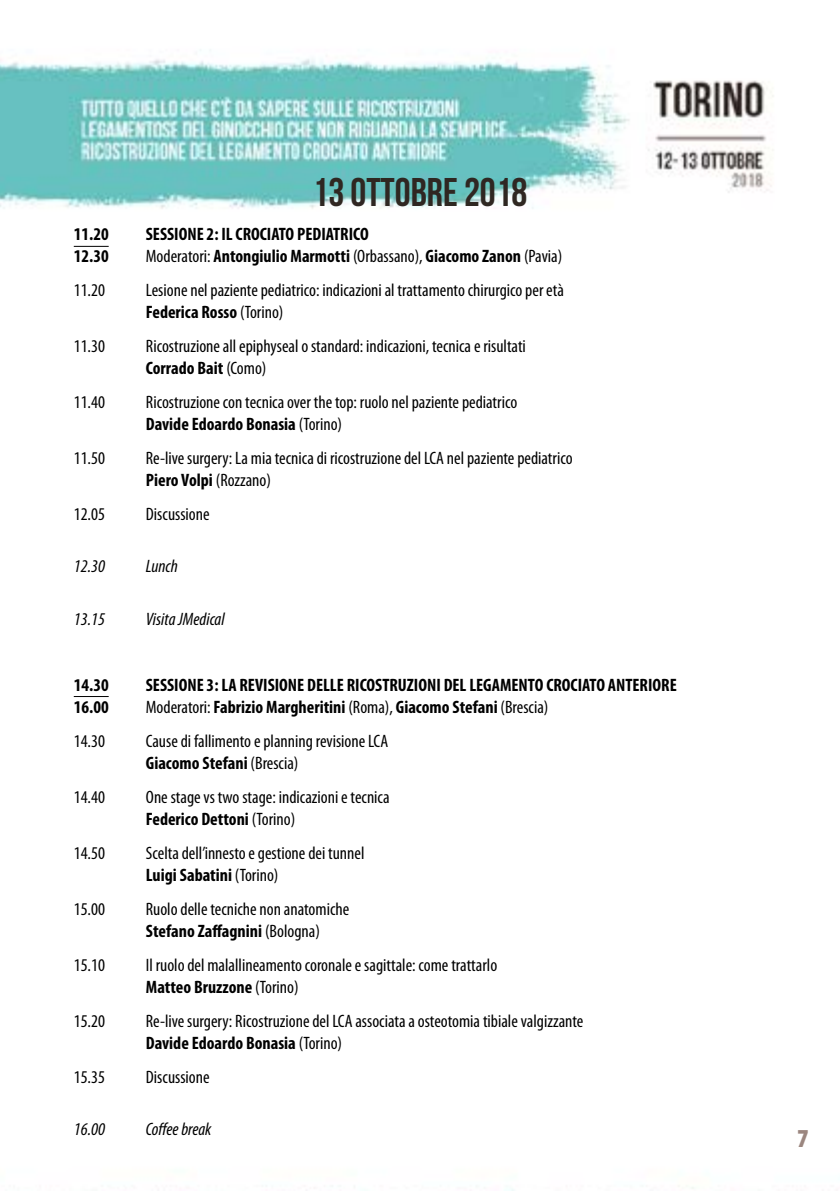
<style>
.page{position:relative;width:840px;height:1191px;background:#fff}
.page>*{position:absolute;margin:0;border:0;box-sizing:border-box;transform-origin:0 0}
.t1{font:40px "Bebas Neue";color:#2f2722}
.t2{font:900 condensed 26px "Myriad Pro";color:#9b867f}
.t3{font:condensed 18px/22px "Myriad Pro";color:#000}
.t4{font:700 condensed 18px "Myriad Pro";color:#000}
.t5{font:italic condensed 18px "Myriad Pro";color:#000}
.s1{font-weight:400}
.s2{font-weight:700}
</style>
<div class="page">
<img style="left:0;top:50px;width:773px;height:1141px">
<hr style="left:74px;top:246px;width:35px;height:1px;background:#000">
<hr style="left:74px;top:696px;width:35px;height:1px;background:#000">
<h1 class="t1" style="left:312px;top:170px;width:216px">13 OTTOBRE 2018</h1>
<p class="t4" style="left:74px;top:224px;width:36px">11.20</p>
<p class="t4" style="left:146px;top:224px;width:224px">SESSIONE 2: IL CROCIATO PEDIATRICO</p>
<p class="t4" style="left:74px;top:246px;width:36px">12.30</p>
<p class="t4" style="left:146px;top:246px;width:418px"><span class="s1">Moderatori:</span> Antongiulio Marmotti <span class="s1">(Orbassano),</span> Giacomo Zanon <span class="s1">(Pavia)</span></p>
<p class="t3" style="left:74px;top:280px;width:33px">11.20</p>
<p class="t3" style="left:146px;top:280px;width:419px">Lesione nel paziente pediatrico: indicazioni al trattamento chirurgico per età<br><span class="s2">Federica Rosso</span> (Torino)</p>
<p class="t3" style="left:74px;top:336px;width:33px">11.30</p>
<p class="t3" style="left:146px;top:336px;width:381px">Ricostruzione all epiphyseal o standard: indicazioni, tecnica e risultati<br><span class="s2">Corrado Bait</span> (Como)</p>
<p class="t3" style="left:74px;top:392px;width:33px">11.40</p>
<p class="t3" style="left:146px;top:392px;width:372px">Ricostruzione con tecnica over the top: ruolo nel paziente pediatrico<br><span class="s2">Davide Edoardo Bonasia</span> (Torino)</p>
<p class="t3" style="left:74px;top:448px;width:33px">11.50</p>
<p class="t3" style="left:146px;top:448px;width:428px">Re-live surgery: La mia tecnica di ricostruzione del LCA nel paziente pediatrico<br><span class="s2">Piero Volpi</span> (Rozzano)</p>
<p class="t3" style="left:74px;top:504px;width:33px">12.05</p>
<p class="t3" style="left:146px;top:504px;width:65px">Discussione</p>
<p class="t5" style="left:74px;top:557px;width:33px">12.30</p>
<p class="t5" style="left:146px;top:557px;width:33px">Lunch</p>
<p class="t5" style="left:74px;top:609px;width:33px">13.15</p>
<p class="t5" style="left:146px;top:609px;width:80px">Visita JMedical</p>
<p class="t4" style="left:74px;top:674px;width:36px">14.30</p>
<p class="t4" style="left:146px;top:674px;width:532px">SESSIONE 3: LA REVISIONE DELLE RICOSTRUZIONI DEL LEGAMENTO CROCIATO ANTERIORE</p>
<p class="t4" style="left:74px;top:696px;width:36px">16.00</p>
<p class="t4" style="left:146px;top:696px;width:404px"><span class="s1">Moderatori:</span> Fabrizio Margheritini <span class="s1">(Roma),</span> Giacomo Stefani <span class="s1">(Brescia)</span></p>
<p class="t3" style="left:74px;top:730px;width:33px">14.30</p>
<p class="t3" style="left:146px;top:730px;width:244px">Cause di fallimento e planning revisione LCA<br><span class="s2">Giacomo Stefani</span> (Brescia)</p>
<p class="t3" style="left:74px;top:786px;width:33px">14.40</p>
<p class="t3" style="left:146px;top:786px;width:245px">One stage vs two stage: indicazioni e tecnica<br><span class="s2">Federico Dettoni</span> (Torino)</p>
<p class="t3" style="left:74px;top:842px;width:33px">14.50</p>
<p class="t3" style="left:146px;top:842px;width:220px">Scelta dell’innesto e gestione dei tunnel<br><span class="s2">Luigi Sabatini</span> (Torino)</p>
<p class="t3" style="left:74px;top:898px;width:33px">15.00</p>
<p class="t3" style="left:146px;top:898px;width:205px">Ruolo delle tecniche non anatomiche<br><span class="s2">Stefano Zaffagnini</span> (Bologna)</p>
<p class="t3" style="left:74px;top:954px;width:33px">15.10</p>
<p class="t3" style="left:146px;top:954px;width:353px">Il ruolo del malallineamento coronale e sagittale: come trattarlo<br><span class="s2">Matteo Bruzzone</span> (Torino)</p>
<p class="t3" style="left:74px;top:1010px;width:33px">15.20</p>
<p class="t3" style="left:146px;top:1010px;width:439px">Re-live surgery: Ricostruzione del LCA associata a osteotomia tibiale valgizzante<br><span class="s2">Davide Edoardo Bonasia</span> (Torino)</p>
<p class="t3" style="left:74px;top:1066px;width:33px">15.35</p>
<p class="t3" style="left:146px;top:1066px;width:65px">Discussione</p>
<p class="t5" style="left:74px;top:1119px;width:33px">16.00</p>
<p class="t5" style="left:146px;top:1119px;width:67px">Coffee break</p>
<h2 class="t2" style="left:796px;top:1123px;width:13px">7</h2>
</div>
